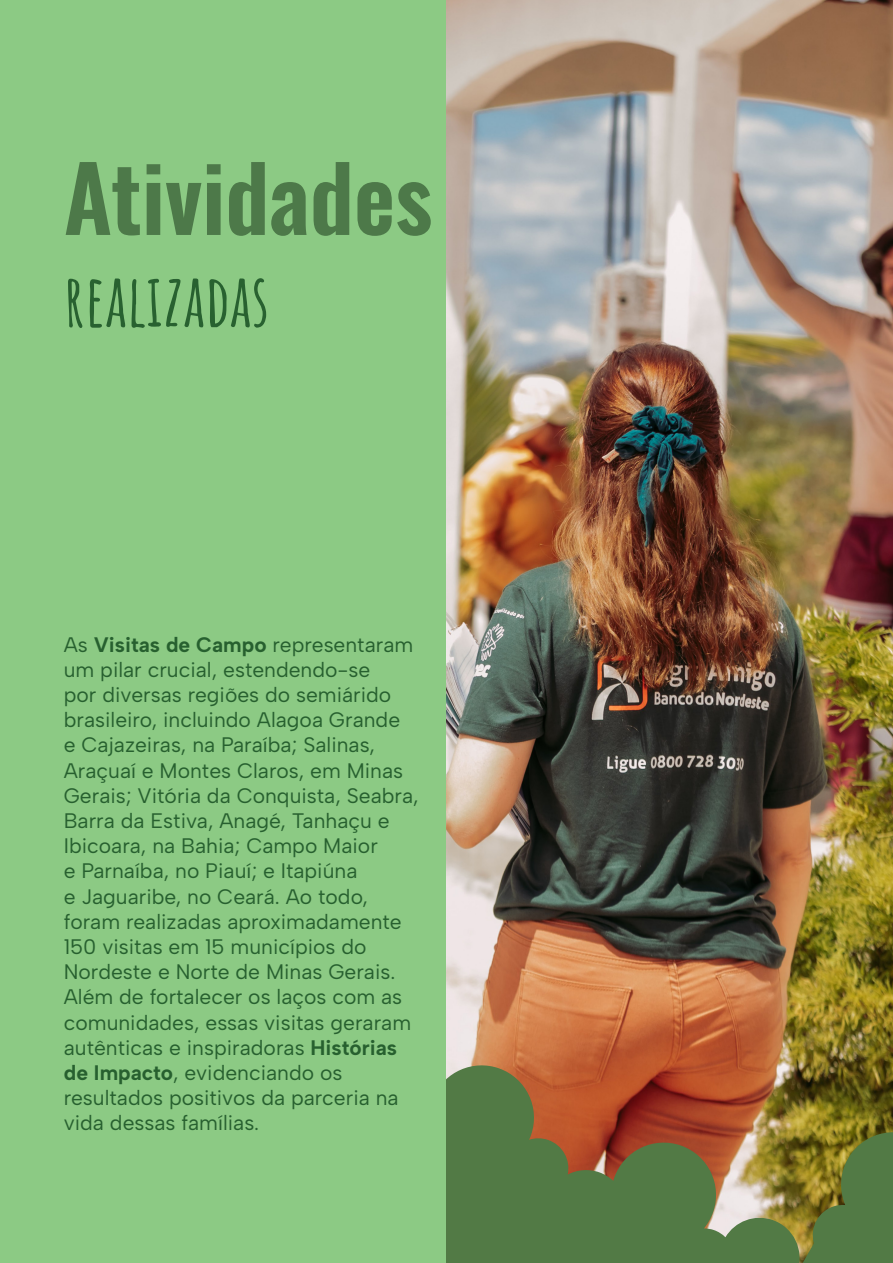
<style>
.page{position:relative;width:893px;height:1263px;background:#8cca84}
.page>*{position:absolute;margin:0;border:0;box-sizing:border-box;transform-origin:0 0}
.t1{font:600 90px "Oswald";color:#4d7949}
.t2{font:700 72px "Amatic SC";color:#286130}
.t3{font:21px/25.2px "Albert Sans";color:#27602f}
.s1{font-weight:700}
</style>
<div class="page">
<img style="left:446px;top:0;width:447px;height:1006px">
<svg style="left:446px;top:1006px;width:447px;height:257px;background:#87723f"></svg>
<p class="t1" style="left:64px;top:151px;width:370px">Atividades</p>
<p class="t2" style="left:64px;top:245px;width:207px">REALIZADAS</p>
<p class="t3" style="left:64px;top:632px;width:356px">As <span class="s1">Visitas de Campo</span> representaram um pilar crucial, estendendo-se<br>por diversas regiões do semiárido brasileiro, incluindo Alagoa Grande<br>e Cajazeiras, na Paraíba; Salinas, Araçuaí e Montes Claros, em Minas Gerais; Vitória da Conquista, Seabra, Barra da Estiva, Anagé, Tanhaçu e Ibicoara, na Bahia; Campo Maior<br>e Parnaíba, no Piauí; e Itapiúna<br>e Jaguaribe, no Ceará. Ao todo, foram realizadas aproximadamente 150 visitas em 15 municípios do Nordeste e Norte de Minas Gerais.<br>Além de fortalecer os laços com as comunidades, essas visitas geraram autênticas e inspiradoras <span class="s1">Histórias de Impacto</span>, evidenciando os resultados positivos da parceria na vida dessas famílias.</p>
</div>
